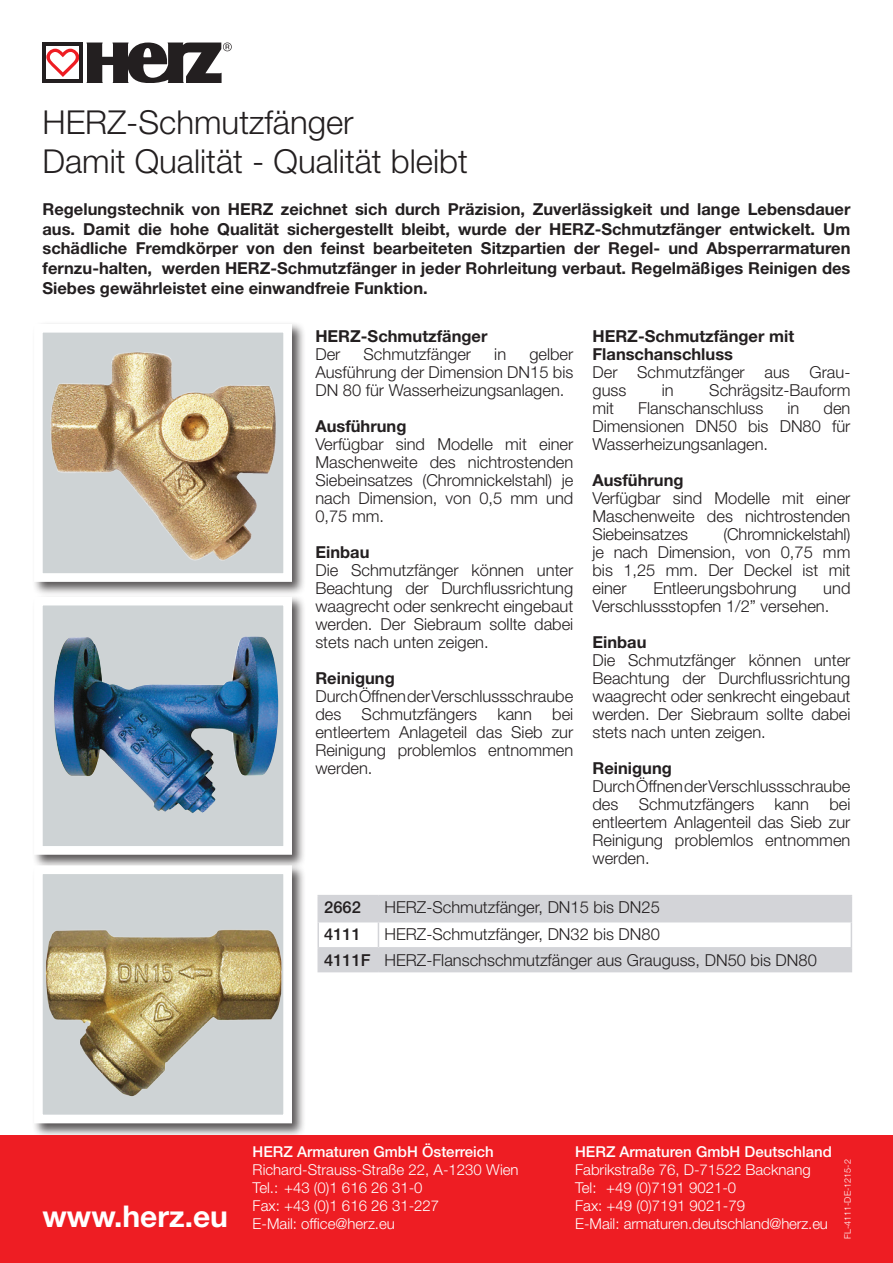
<style>
.page{position:relative;width:893px;height:1263px;background:#fff}
.page>*{position:absolute;margin:0;border:0;box-sizing:border-box;transform-origin:0 0}
.t1{font:300 33px/39.6px "Helvetica Neue LT Std";color:#231f20}
.t2{font:700 30px "Helvetica Neue LT Std";color:#fff}
.t3{font:300 16.5px/18px "Helvetica Neue LT Std";color:#231f20;text-align:justify}
.t4{font:700 16.5px/19.8px "Helvetica Neue LT Std";color:#231f20;text-align:justify}
.t5{font:500 16.5px "Helvetica Neue LT Std";color:#231f20}
.t6{font:300 15px/18px "Helvetica Neue LT Std";color:#fff}
.t7{font:500 15px "Helvetica Neue LT Std";color:#fff}
.t8{font:300 9px "Helvetica Neue LT Std";color:#fff}
.s1{font-weight:500}
</style>
<div class="page">
<div style="left:32px;top:321px;width:274px;height:275px;background:#231f20;opacity:.75"></div>
<div style="left:34px;top:324px;width:258px;height:258px;background:#ced3d5;border:9px solid #fff"></div>
<div style="left:32px;top:594px;width:274px;height:275px;background:#231f20;opacity:.75"></div>
<div style="left:34px;top:597px;width:258px;height:258px;background:#ced3d5;border:9px solid #fff"></div>
<div style="left:32px;top:863px;width:274px;height:275px;background:#231f20;opacity:.75"></div>
<div style="left:34px;top:865px;width:258px;height:258px;background:#ced3d5;border:9px solid #fff"></div>
<img style="left:33px;top:927px;width:273px;height:171px">
<div style="left:0;top:1135px;width:893px;height:128px;background:#ee1d23"></div>
<svg style="left:86px;top:43px;width:146px;height:40px"></svg>
<svg style="left:46px;top:49px;width:33px;height:28px"></svg>
<hr style="left:43px;top:44px;width:3px;height:38px;background:#231f20">
<hr style="left:80px;top:45px;width:3px;height:37px;background:#231f20">
<hr style="left:43px;top:43px;width:40px;height:3px;background:#231f20">
<hr style="left:43px;top:80px;width:40px;height:3px;background:#231f20">
<hr style="left:317px;top:895px;width:61px;height:1px;background:#d3d4d8">
<hr style="left:317px;top:896px;width:2px;height:25px;background:#d3d4d8">
<hr style="left:378px;top:895px;width:474px;height:1px;background:#d3d4d8">
<hr style="left:317px;top:921px;width:61px;height:1px;background:#d3d4d8">
<hr style="left:317px;top:922px;width:2px;height:25px;background:#d3d4d8">
<hr style="left:317px;top:947px;width:61px;height:1px;background:#d3d4d8">
<hr style="left:317px;top:948px;width:2px;height:23px;background:#d3d4d8">
<svg style="left:319px;top:896px;width:533px;height:75px"></svg>
<hr style="left:317px;top:971px;width:61px;height:1px;background:#d3d4d8">
<hr style="left:378px;top:971px;width:474px;height:1px;background:#d3d4d8">
<img style="left:32px;top:336px;width:257px;height:237px">
<img style="left:54px;top:636px;width:225px;height:177px">
<h1 class="t1" style="left:43px;top:102px;width:427px">HERZ-Schmutzfänger<br>Damit Qualität - Qualität bleibt</h1>
<p class="t4" style="left:43px;top:199px;width:809px">Regelungstechnik von HERZ zeichnet sich durch Präzision, Zuverlässigkeit und lange Lebensdauer aus. Damit die hohe Qualität sichergestellt bleibt, wurde der HERZ-Schmutzfänger entwickelt. Um schädliche Fremdkörper von den feinst bearbeiteten Sitzpartien der Regel- und Absperrarmaturen fernzu-halten, werden HERZ-Schmutzfänger in jeder Rohrleitung verbaut. Regelmäßiges Reinigen des Siebes gewährleistet eine einwandfreie Funktion.</p>
<p class="t4" style="left:315px;top:326px;width:174px">HERZ-Schmutzfänger</p>
<p class="t3" style="left:315px;top:345px;width:27px">Der</p>
<p class="t3" style="left:364px;top:345px;width:109px">Schmutzfänger</p>
<p class="t3" style="left:494px;top:345px;width:13px">in</p>
<p class="t3" style="left:315px;top:345px;width:259px;text-indent:214px">gelber Ausführung der Dimension DN15 bis DN 80 für Wasserheizungsanlagen.</p>
<p class="t4" style="left:315px;top:416px;width:93px">Ausführung</p>
<p class="t3" style="left:315px;top:435px;width:259px">Verfügbar sind Modelle mit einer Maschenweite des nichtrostenden Siebeinsatzes (Chromnickelstahl) je nach Dimension, von 0,5 mm und 0,75 mm.</p>
<p class="t4" style="left:315px;top:542px;width:56px">Einbau</p>
<p class="t3" style="left:315px;top:561px;width:259px">Die Schmutzfänger können unter Beachtung der Durchflussrichtung waagrecht oder senkrecht eingebaut werden. Der Siebraum sollte dabei stets nach unten zeigen.</p>
<p class="t4" style="left:315px;top:668px;width:81px">Reinigung</p>
<p class="t3" style="left:315px;top:687px;width:259px">Durch Öffnen der Verschlussschraube des Schmutzfängers kann bei entleertem Anlageteil das Sieb zur Reinigung problemlos entnommen werden.</p>
<p class="t4" style="left:592px;top:327px;width:203px;line-height:18px">HERZ-Schmutzfänger mit<br>Flanschanschluss</p>
<p class="t3" style="left:592px;top:363px;width:259px">Der Schmutzfänger aus Grau&shy;guss</p>
<p class="t3" style="left:662px;top:381px;width:13px">in</p>
<p class="t3" style="left:709px;top:381px;width:143px">Schrägsitz-Bauform</p>
<p class="t3" style="left:592px;top:399px;width:259px;text-indent:231px">den Dimensionen DN50 bis DN80 für Wasserheizungsanlagen.</p>
<p class="t4" style="left:592px;top:470px;width:93px">Ausführung</p>
<p class="t3" style="left:592px;top:489px;width:259px">Verfügbar sind Modelle mit einer Maschenweite des nichtrostenden Siebeinsatzes</p>
<p class="t3" style="left:592px;top:399px;width:23px">mit</p>
<p class="t3" style="left:638px;top:399px;width:127px">Flanschanschluss</p>
<p class="t3" style="left:788px;top:399px;width:13px">in</p>
<p class="t3" style="left:592px;top:525px;width:259px;text-indent:131px">(Chromnickelstahl) je nach Dimension, von 0,75 mm bis 1,25 mm. Der Deckel ist mit einer</p>
<p class="t3" style="left:592px;top:579px;width:259px;text-indent:231px">und<br>Verschlussstopfen 1/2” versehen.</p>
<p class="t4" style="left:592px;top:632px;width:56px">Einbau</p>
<p class="t3" style="left:592px;top:651px;width:259px">Die Schmutzfänger können unter Beachtung der Durchflussrichtung waagrecht oder senkrecht eingebaut werden. Der Siebraum sollte dabei stets nach unten zeigen.</p>
<p class="t4" style="left:592px;top:758px;width:81px">Reinigung</p>
<p class="t3" style="left:592px;top:777px;width:259px">Durch Öffnen der Verschlussschraube des Schmutzfängers kann bei entleertem Anlagenteil das Sieb zur Reinigung problemlos entnommen werden.</p>
<p class="t3" style="left:653px;top:579px;width:145px">Entleerungsbohrung</p>
<p class="t5" style="left:324px;top:898px;width:38px">2662</p>
<p class="t3" style="left:384px;top:898px;width:277px">HERZ-Schmutzfänger, DN15 bis DN25</p>
<p class="t5" style="left:324px;top:924px;width:38px">4111</p>
<p class="t3" style="left:324px;top:920px;width:494px;line-height:26.1px;text-indent:60px">HERZ-Schmutzfänger, DN32 bis DN80<br><span class="s1">4111F</span> HERZ-Flanschschmutzfänger aus Grauguss, DN50 bis DN80</p>
<h2 class="t2" style="left:43px;top:1198px;width:187px">www.herz.eu</h2>
<p class="t7" style="left:253px;top:1142px;width:243px">HERZ Armaturen GmbH Österreich</p>
<p class="t6" style="left:253px;top:1160px;width:267px">Richard-Strauss-Straße 22, A-1230 Wien<br>Tel.: +43 (0)1 616 26 31-0<br>Fax: +43 (0)1 616 26 31-227<br>E-Mail: office@herz.eu</p>
<p class="t7" style="left:575px;top:1142px;width:258px">HERZ Armaturen GmbH Deutschland</p>
<p class="t6" style="left:575px;top:1160px;width:254px">Fabrikstraße 76, D-71522 Backnang<br>Tel: +49 (0)7191 9021-0<br>Fax: +49 (0)7191 9021-79<br>E-Mail: armaturen.deutschland@herz.eu</p>
<p class="t8" style="left:842px;top:1239px;width:81px;rotate:-90deg">FL-4111-DE-1215-2</p>
</div>
